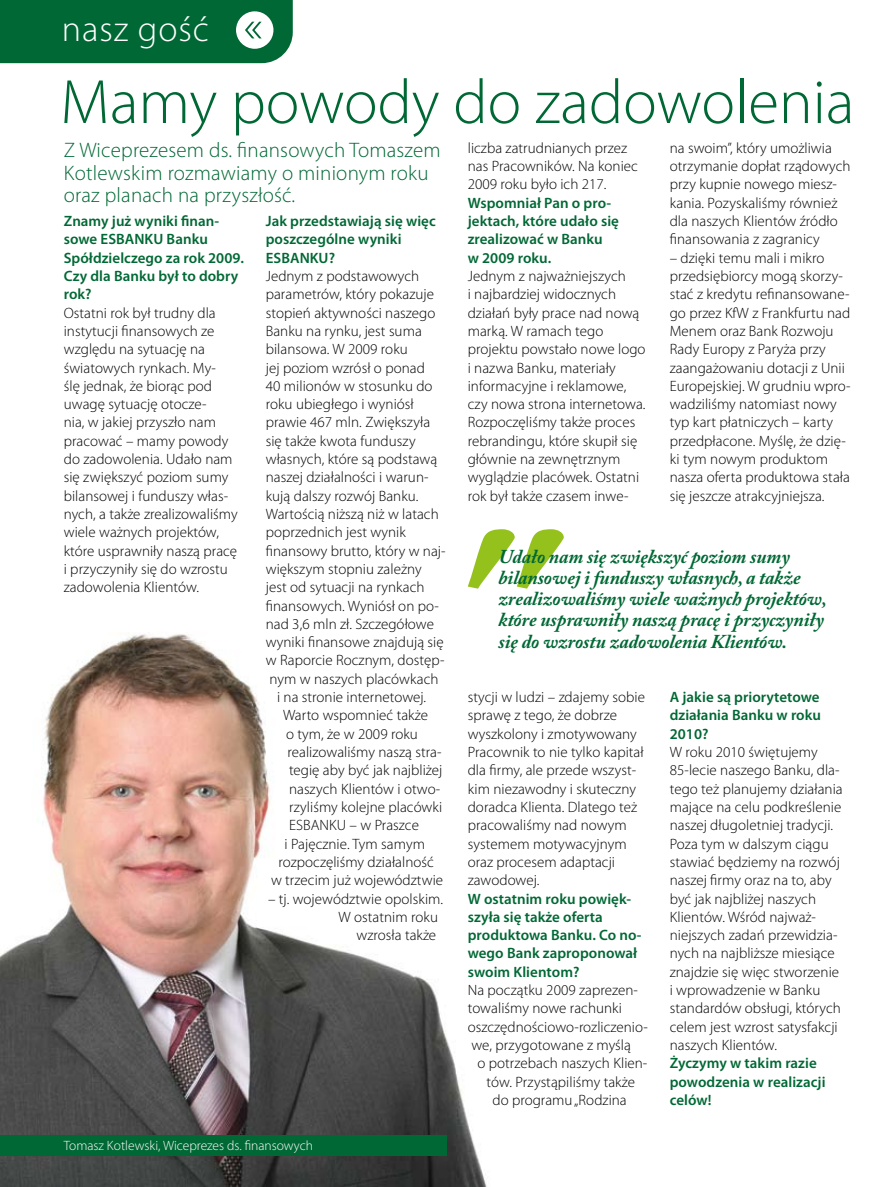
<style>
.page{position:relative;width:893px;height:1187px;background:#fff}
.page>*{position:absolute;margin:0;border:0;box-sizing:border-box;transform-origin:0 0}
.t1{font:300 63px "Myriad Pro";color:#006834}
.t2{font:300 36px "Myriad Pro";letter-spacing:.025em;color:#fff}
.t3{font:300 21px/22.5px "Myriad Pro";letter-spacing:.01em;color:#006834}
.t4{font:italic 700 19.5px/21px "Adobe Caslon Pro";letter-spacing:-.005em;color:#006834}
.t5{font:300 15px/18.3px "Myriad Pro";letter-spacing:.005em;color:#000}
.t6{font:600 15px/18.3px "Myriad Pro";letter-spacing:.005em;color:#006834}
.t7{font:300 13.5px "Myriad Pro";color:#fff}
</style>
<div class="page">
<img style="left:0;top:634px;width:487px;height:552px">
<svg style="left:0;top:0;width:293px;height:63px;background:#117241"></svg>
<div style="left:0;top:1135px;width:446px;height:21px;background:#006834"></div>
<svg style="left:468px;top:529px;width:96px;height:59px"></svg>
<h2 class="t2" style="left:62px;top:9px;width:148px">nasz gość</h2>
<h1 class="t1" style="left:60px;top:67px;width:795px">Mamy powody do zadowolenia</h1>
<h3 class="t3" style="left:64px;top:139px;width:378px">Z Wiceprezesem ds. finansowych Tomaszem<br>Kotlewskim rozmawiamy o minionym roku oraz planach na przyszłość.</h3>
<p class="t6" style="left:64px;top:211px;width:182px">Znamy już wyniki finan&shy;sowe ESBANKU Banku<br>Spółdzielczego za rok 2009.<br>Czy dla Banku był to dobry rok?</p>
<p class="t5" style="left:64px;top:303px;width:175px">Ostatni rok był trudny dla instytucji finansowych ze względu na sytuację na światowych rynkach. My-<br>ślę jednak, że biorąc pod uwagę sytuację otocze-<br>nia, w jakiej przyszło nam pracować – mamy powody do zadowolenia. Udało nam się zwiększyć poziom sumy bilansowej i funduszy włas&shy;nych, a także zrealizowaliśmy wiele ważnych projektów, które usprawniły naszą pracę i przyczyniły się do wzrostu zadowolenia Klientów.</p>
<p class="t6" style="left:266px;top:211px;width:171px">Jak przedstawiają się więc poszczególne wyniki<br>ESBANKU?</p>
<p class="t5" style="left:266px;top:267px;width:155px">Jednym z podstawowych</p>
<p class="t5" style="left:266px;top:285px;width:170px">parametrów, który pokazuje</p>
<p class="t5" style="left:266px;top:303px;width:171px">stopień aktywności naszego</p>
<p class="t5" style="left:266px;top:322px;width:158px">Banku na rynku, jest suma</p>
<p class="t5" style="left:266px;top:340px;width:144px">bilansowa. W 2009 roku</p>
<p class="t5" style="left:266px;top:358px;width:161px">jej poziom wzrósł o ponad</p>
<p class="t5" style="left:266px;top:377px;width:168px">40 milionów w stosunku do</p>
<p class="t5" style="left:266px;top:395px;width:149px">roku ubiegłego i wyniósł</p>
<p class="t5" style="left:266px;top:413px;width:166px">prawie 467 mln. Zwiększyła</p>
<p class="t5" style="left:266px;top:432px;width:151px">się także kwota funduszy</p>
<p class="t5" style="left:266px;top:450px;width:173px">własnych, które są podstawą</p>
<p class="t5" style="left:266px;top:468px;width:164px">naszej działalności i warun-</p>
<p class="t5" style="left:266px;top:486px;width:154px">kują dalszy rozwój Banku.</p>
<p class="t5" style="left:266px;top:505px;width:174px">Wartością niższą niż w latach</p>
<p class="t5" style="left:266px;top:523px;width:141px">poprzednich jest wynik</p>
<p class="t5" style="left:266px;top:541px;width:181px">finansowy brutto, który w naj-</p>
<p class="t5" style="left:266px;top:560px;width:157px">większym stopniu zależny</p>
<p class="t5" style="left:266px;top:578px;width:160px">jest od sytuacji na rynkach</p>
<p class="t5" style="left:266px;top:596px;width:175px">finansowych. Wyniósł on po-</p>
<p class="t5" style="left:266px;top:615px;width:170px">nad 3,6 mln zł. Szczegółowe</p>
<p class="t5" style="left:266px;top:633px;width:179px">wyniki finansowe znajdują się</p>
<p class="t5" style="left:266px;top:651px;width:180px">w Raporcie Rocznym, dostęp-</p>
<p class="t5" style="left:270px;top:669px;width:171px">nym w naszych placówkach</p>
<p class="t5" style="left:277px;top:688px;width:151px">i na stronie internetowej.</p>
<p class="t5" style="left:283px;top:706px;width:146px">Warto wspomnieć także</p>
<p class="t5" style="left:286px;top:724px;width:133px">o tym, że w 2009 roku</p>
<p class="t5" style="left:288px;top:743px;width:156px">realizowaliśmy naszą stra-</p>
<p class="t5" style="left:289px;top:761px;width:155px">tegię aby być jak najbliżej</p>
<p class="t5" style="left:289px;top:779px;width:153px">naszych Klientów i otwo-</p>
<p class="t5" style="left:289px;top:798px;width:155px">rzyliśmy kolejne placówki</p>
<p class="t5" style="left:289px;top:816px;width:131px">ESBANKU – w Praszce</p>
<p class="t5" style="left:285px;top:834px;width:142px">i Pajęcznie. Tym samym</p>
<p class="t5" style="left:279px;top:852px;width:157px">rozpoczęliśmy działalność</p>
<p class="t5" style="left:271px;top:871px;width:174px">w trzecim już województwie</p>
<p class="t5" style="left:268px;top:889px;width:177px">– tj. województwie opolskim.</p>
<p class="t5" style="left:339px;top:907px;width:101px">W ostatnim roku</p>
<p class="t5" style="left:357px;top:926px;width:81px">wzrosła także</p>
<p class="t7" style="left:64px;top:1137px;width:251px">Tomasz Kotlewski, Wiceprezes ds. finansowych</p>
<p class="t5" style="left:468px;top:139px;width:172px">liczba zatrudnianych przez nas Pracowników. Na koniec<br>2009 roku było ich 217.</p>
<p class="t6" style="left:468px;top:193px;width:153px">Wspomniał Pan o pro&shy;jektach, które udało się zrealizować w Banku<br>w 2009 roku.</p>
<p class="t5" style="left:468px;top:267px;width:179px">Jednym z najważniejszych<br>i najbardziej widocznych działań były prace nad nową marką. W ramach tego projektu powstało nowe logo i nazwa Banku, materiały informacyjne i reklamowe, czy nowa strona internetowa.<br>Rozpoczęliśmy także proces rebrandingu, które skupił się głównie na zewnętrznym wyglądzie placówek. Ostatni rok był także czasem inwe-</p>
<p class="t5" style="left:670px;top:139px;width:182px">na swoim”, który umożliwia otrzymanie dopłat rządowych przy kupnie nowego miesz&shy;kania. Pozyskaliśmy również dla naszych Klientów źródło finansowania z zagranicy</p>
<p class="t5" style="left:670px;top:249px;width:182px">– dzięki temu mali i mikro przedsiębiorcy mogą skorzy&shy;stać z kredytu refinansowane&shy;go przez KfW z Frankfurtu nad<br>Menem oraz Bank Rozwoju<br>Rady Europy z Paryża przy zaangażowaniu dotacji z Unii<br>Europejskiej. W grudniu wpro&shy;wadziliśmy natomiast nowy typ kart płatniczych – karty przedpłacone. Myślę, że dzię&shy;ki tym nowym produktom nasza oferta produktowa stała się jeszcze atrakcyjniejsza.</p>
<h3 class="t4" style="left:499px;top:546px;width:329px">Udało nam się zwiększyć poziom sumy bilansowej i funduszy własnych, a także zrealizowaliśmy wiele ważnych projektów, które usprawniły naszą pracę i przyczyniły się do wzrostu zadowolenia Klientów.</h3>
<p class="t5" style="left:468px;top:688px;width:179px">stycji w ludzi – zdajemy sobie sprawę z tego, że dobrze wyszkolony i zmotywowany<br>Pracownik to nie tylko kapitał dla firmy, ale przede wszyst&shy;kim niezawodny i skuteczny doradca Klienta. Dlatego też pracowaliśmy nad nowym systemem motywacyjnym oraz procesem adaptacji zawodowej.</p>
<p class="t6" style="left:468px;top:888px;width:175px">W ostatnim roku powięk&shy;szyła się także oferta produktowa Banku. Co no&shy;wego Bank zaproponował swoim Klientom?</p>
<p class="t5" style="left:468px;top:981px;width:182px">Na początku 2009 zaprezen&shy;towaliśmy nowe rachunki oszczędnościowo-rozliczenio&shy;we, przygotowane z myślą</p>
<p class="t5" style="left:477px;top:1054px;width:171px;text-align:center">o potrzebach naszych Klien&shy;tów. Przystąpiliśmy także<br>do programu „Rodzina</p>
<p class="t6" style="left:670px;top:687px;width:153px;text-align:justify">A jakie są priorytetowe działania Banku w roku 2010?</p>
<p class="t5" style="left:670px;top:743px;width:174px">W roku 2010 świętujemy<br>85-lecie naszego Banku, dla&shy;tego też planujemy działania mające na celu podkreślenie naszej długoletniej tradycji.<br>Poza tym w dalszym ciągu stawiać będziemy na rozwój naszej firmy oraz na to, aby być jak najbliżej naszych<br>Klientów. Wśród najważ&shy;niejszych zadań przewidzia&shy;nych na najbliższe miesiące znajdzie się więc stworzenie i wprowadzenie w Banku standardów obsługi, których celem jest wzrost satysfakcji naszych Klientów.</p>
<p class="t6" style="left:670px;top:1053px;width:157px">Życzymy w takim razie powodzenia w realizacji celów!</p>
</div>
